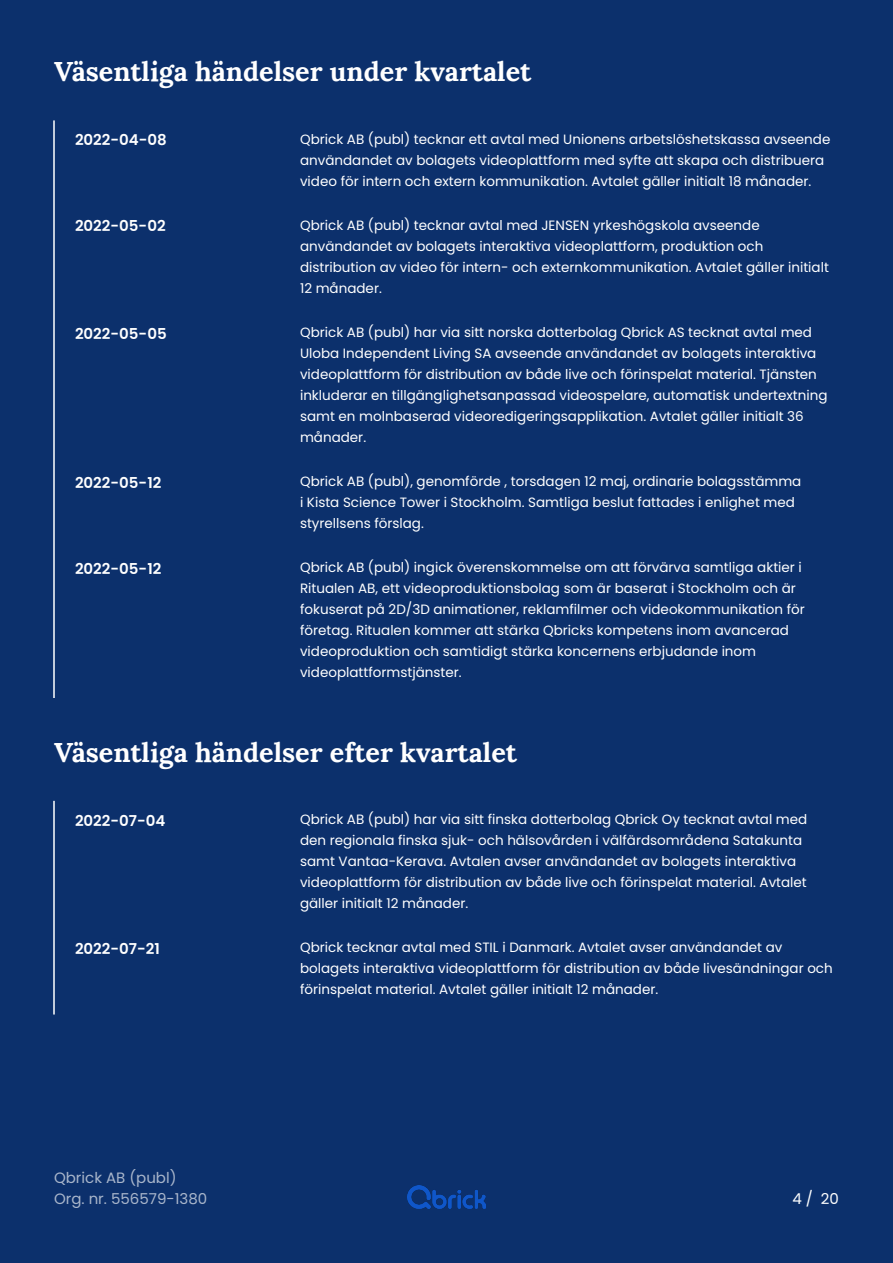
<style>
.page{position:relative;width:893px;height:1263px;background:#0c306c}
.page>*{position:absolute;margin:0;border:0;box-sizing:border-box;transform-origin:0 0}
.Header_1{font:700 27px "Lora";color:#fff}
.t1{font:600 15px "Poppins";color:#fff}
.t2{font:15px/21px "Poppins";color:#fff}
.t3{font:13.5px/21px "Poppins";color:#fff}
</style>
<div class="page">
<img style="left:407px;top:1185px;width:79px;height:24px">
<hr style="left:53px;top:120px;width:2px;height:578px;background:#fff">
<hr style="left:53px;top:801px;width:2px;height:213px;background:#fff">
<p class="Header_1" style="left:54px;top:49px;width:479px">Väsentliga händelser under kvartalet</p>
<p class="t1" style="left:75px;top:131px;width:93px">2022-04-08</p>
<p class="t3" style="left:300px;top:128px;width:532px">Qbrick AB (publ) tecknar ett avtal med Unionens arbetslöshetskassa avseende användandet av bolagets videoplattform med syfte att skapa och distribuera video för intern och extern kommunikation. Avtalet gäller initialt 18 månader.</p>
<p class="t1" style="left:75px;top:217px;width:92px">2022-05-02</p>
<p class="t3" style="left:300px;top:215px;width:530px">Qbrick AB (publ) tecknar avtal med JENSEN yrkeshögskola avseende användandet av bolagets interaktiva videoplattform, produktion och distribution av video för intern- och externkommunikation. Avtalet gäller initialt 12 månader.</p>
<p class="t1" style="left:75px;top:325px;width:93px">2022-05-05</p>
<p class="t3" style="left:300px;top:322px;width:529px">Qbrick AB (publ) har via sitt norska dotterbolag Qbrick AS tecknat avtal med Uloba Independent Living SA avseende användandet av bolagets interaktiva videoplattform för distribution av både live och förinspelat material. Tjänsten inkluderar en tillgänglighetsanpassad videospelare, automatisk undertextning samt en molnbaserad videoredigeringsapplikation. Avtalet gäller initialt 36 månader.</p>
<p class="t1" style="left:75px;top:474px;width:88px">2022-05-12</p>
<p class="t3" style="left:300px;top:471px;width:503px">Qbrick AB (publ), genomförde , torsdagen 12 maj, ordinarie bolagsstämma i Kista Science Tower i Stockholm. Samtliga beslut fattades i enlighet med styrellsens förslag.</p>
<p class="t1" style="left:75px;top:560px;width:88px">2022-05-12</p>
<p class="t3" style="left:300px;top:557px;width:506px">Qbrick AB (publ) ingick överenskommelse om att förvärva samtliga aktier i Ritualen AB, ett videoproduktionsbolag som är baserat i Stockholm och är fokuserat på 2D/3D animationer, reklamfilmer och videokommunikation för företag. Ritualen kommer att stärka Qbricks kompetens inom avancerad videoproduktion och samtidigt stärka koncernens erbjudande inom videoplattformstjänster.</p>
<p class="Header_1" style="left:54px;top:729px;width:465px">Väsentliga händelser efter kvartalet</p>
<p class="t1" style="left:75px;top:812px;width:92px">2022-07-04</p>
<p class="t3" style="left:300px;top:809px;width:509px">Qbrick AB (publ) har via sitt finska dotterbolag Qbrick Oy tecknat avtal med den regionala finska sjuk- och hälsovården i välfärdsområdena Satakunta samt Vantaa-Kerava. Avtalen avser användandet av bolagets interaktiva videoplattform för distribution av både live och förinspelat material. Avtalet gäller initialt 12 månader.</p>
<p class="t1" style="left:75px;top:940px;width:86px">2022-07-21</p>
<p class="t3" style="left:300px;top:937px;width:534px">Qbrick tecknar avtal med STIL i Danmark. Avtalet avser användandet av bolagets interaktiva videoplattform för distribution av både livesändningar och förinspelat material. Avtalet gäller initialt 12 månader.</p>
<p class="t2" style="left:54px;top:1167px;width:155px">Qbrick AB (publ)<br>Org. nr. 556579-1380</p>
<p class="t2" style="left:792px;top:1188px;width:48px">4 / 20</p>
</div>
